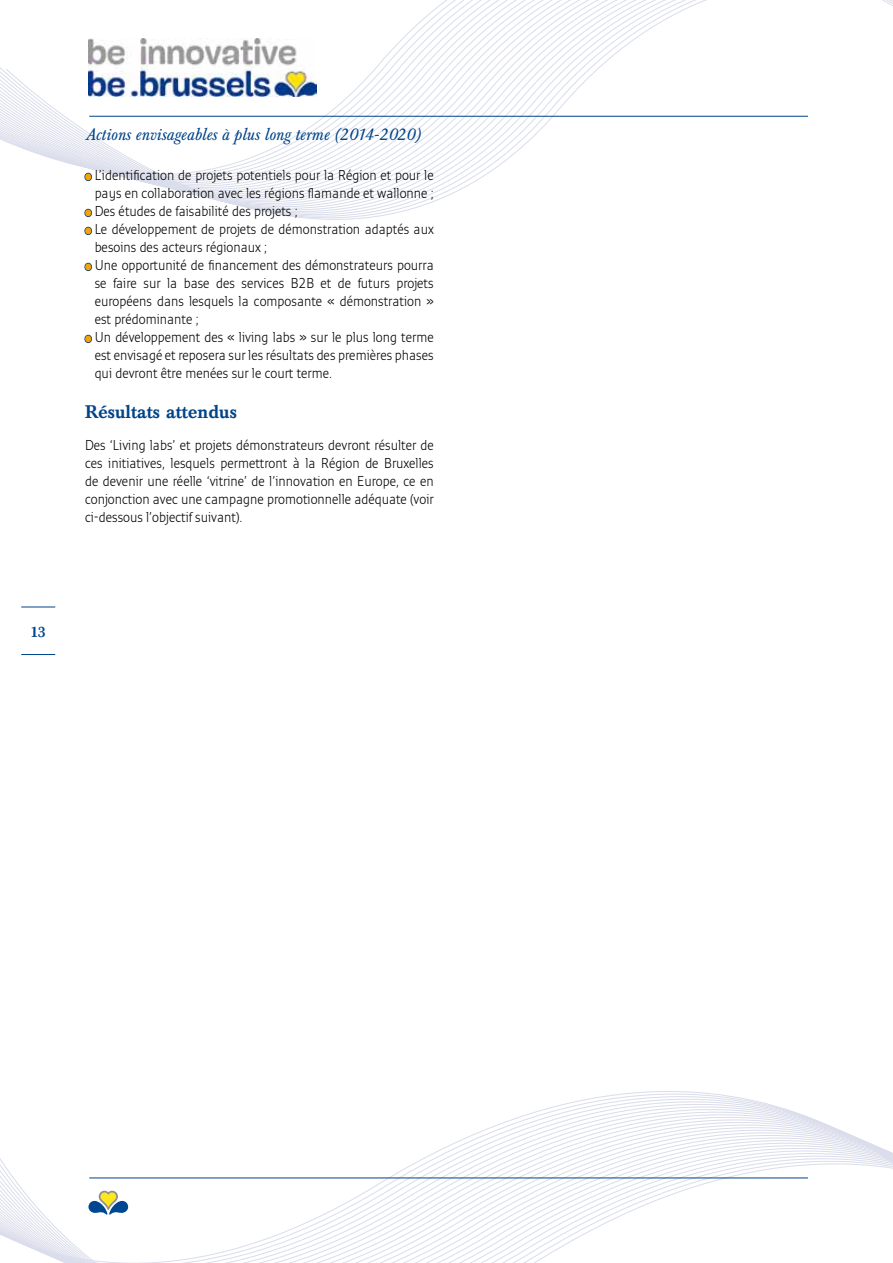
<style>
.page{position:relative;width:893px;height:1263px;background:#fff}
.page>*{position:absolute;margin:0;border:0;box-sizing:border-box;transform-origin:0 0}
.t1{font:500 18px "Baskerville BE";color:#004489}
.t2{font:italic 16.5px "Baskerville BE";color:#004489}
.t3{font:500 15px "Baskerville";color:#004489}
.t4{font:300 14.25px/18px "Monitor";color:#000;scale:.9 1}
</style>
<div class="page">
<svg style="left:0;top:0;width:893px;height:220px"></svg>
<svg style="left:0;top:1091px;width:893px;height:172px"></svg>
<svg style="left:88px;top:1191px;width:40px;height:24px"></svg>
<hr style="left:89px;top:1177px;width:719px;height:1px;background:#004489">
<hr style="left:89px;top:116px;width:719px;height:1px;background:#004489">
<hr style="left:21px;top:607px;width:34px;height:1px;background:#004489">
<hr style="left:21px;top:654px;width:34px;height:1px;background:#004489">
<img style="left:88px;top:38px;width:228px;height:58px">
<svg style="left:83px;top:172px;width:10px;height:10px"></svg>
<svg style="left:83px;top:208px;width:10px;height:10px"></svg>
<svg style="left:84px;top:226px;width:8px;height:10px"></svg>
<svg style="left:84px;top:262px;width:8px;height:10px"></svg>
<svg style="left:84px;top:334px;width:8px;height:10px"></svg>
<p class="t2" style="left:85px;top:125px;width:337px">Actions envisageables à plus long terme (2014-2020)</p>
<p class="t4" style="left:95px;top:165px;width:378px">L’identification de projets potentiels pour la Région et pour le pays en collaboration avec les régions flamande et wallonne ; Des études de faisabilité des projets ;<br>Le développement de projets de démonstration adaptés aux besoins des acteurs régionaux ;<br>Une opportunité de financement des démonstrateurs pourra se faire sur la base des services B2B et de futurs projets européens dans lesquels la composante « démonstration » est prédominante ;<br>Un développement des « living labs » sur le plus long terme est envisagé et reposera sur les résultats des premières phases qui devront être menées sur le court terme.</p>
<p class="t1" style="left:85px;top:401px;width:153px">Résultats attendus</p>
<p class="t4" style="left:85px;top:435px;width:389px;text-align:justify">Des ‘Living labs’ et projets démonstrateurs devront résulter de ces initiatives, lesquels permettront à la Région de Bruxelles de devenir une réelle ‘vitrine’ de l’innovation en Europe, ce en conjonction avec une campagne promotionnelle adéquate (voir ci-dessous l’objectif suivant).</p>
<p class="t3" style="left:31px;top:623px;width:16px">13</p>
</div>
